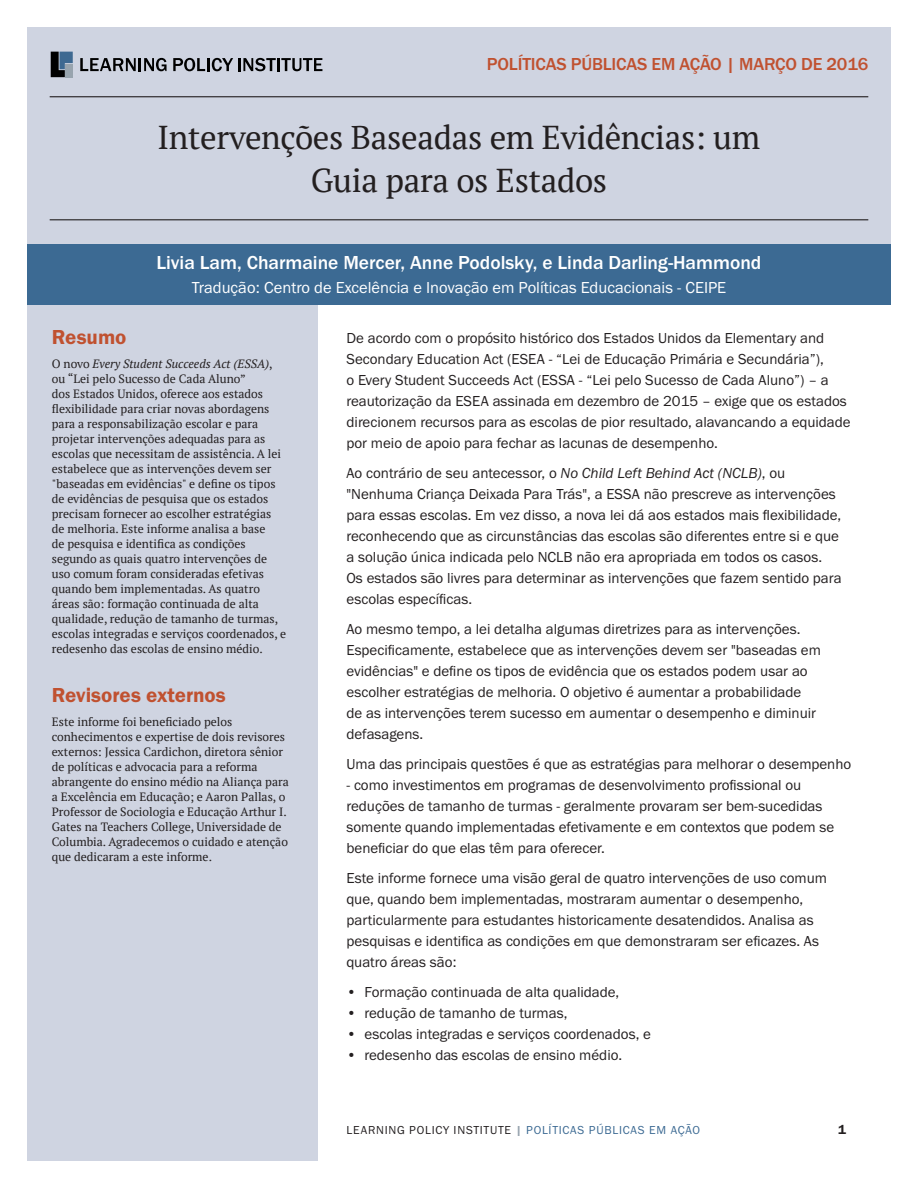
<style>
.page{position:relative;width:918px;height:1188px;background:#fff}
.page>*{position:absolute;margin:0;border:0;box-sizing:border-box;transform-origin:0 0}
.Brief_Title_LONG_A{font:33px/43.5px "PT Serif";letter-spacing:-.01em;color:#231f20;text-align:center}
.Head_A{font:21px "Franklin Gothic URW Dem";color:#c05130}
.Authors{font:500 19.5px "Franklin Gothic URW";color:#fff}
.t1{font:500 18px "Franklin Gothic URW";letter-spacing:-.01em;color:#c05130}
.Authors-2{font:16.5px "Franklin Gothic URW Boo";color:#fff}
.Text-_10_point_for_1{font:15px/21px "Franklin Gothic URW Boo";color:#231f20}
.t2{font:13.5px "Franklin Gothic URW Dem";color:#231f20}
.Abstract___modify_as{font:12px/15px "PT Serif";color:#231f20}
.t3{font:12px "Franklin Gothic URW Boo";letter-spacing:.06em;color:#231f20}
.s1{font-style:italic}
.s2{font-family:"Franklin Gothic URW Boo Ita"}
.s3{font-family:"Franklin Gothic URW Hea";color:#97a3ae}
.s4{color:#3c6a93}
</style>
<div class="page">
<div style="left:27px;top:27px;width:864px;height:217px;background:#cfd4e1"></div>
<hr style="left:50px;top:219px;width:818px;height:1px;background:#231f20">
<hr style="left:50px;top:96px;width:818px;height:1px;background:#231f20">
<div style="left:27px;top:270px;width:291px;height:891px;background:#cfd4e1"></div>
<div style="left:27px;top:244px;width:864px;height:61px;background:#3c6a93"></div>
<svg style="left:80px;top:58px;width:87px;height:13px"></svg>
<svg style="left:173px;top:58px;width:149px;height:13px"></svg>
<svg style="left:51px;top:52px;width:22px;height:25px"></svg>
<p class="t1" style="left:487px;top:53px;width:383px">POLÍTICAS PÚBLICAS EM AÇÃO | MARÇO DE 2016</p>
<p class="Brief_Title_LONG_A" style="left:158px;top:115px;width:604px">Intervenções Baseadas em Evidências: um<br>Guia para os Estados</p>
<p class="Authors" style="left:157px;top:251px;width:606px">Livia Lam, Charmaine Mercer, Anne Podolsky, e Linda Darling-Hammond</p>
<p class="Authors-2" style="left:192px;top:278px;width:536px">Tradução: Centro de Excelência e Inovação em Políticas Educacionais - CEIPE</p>
<p class="Head_A" style="left:52px;top:324px;width:76px">Resumo</p>
<p class="Abstract___modify_as" style="left:52px;top:356px;width:236px">O novo <span class="s1">Every Student Succeeds Act (ESSA)</span>, ou “Lei pelo Sucesso de Cada Aluno”<br>dos Estados Unidos, oferece aos estados flexibilidade para criar novas abordagens para a responsabilização escolar e para projetar intervenções adequadas para as escolas que necessitam de assistência. A lei estabelece que as intervenções devem ser "baseadas em evidências" e define os tipos de evidências de pesquisa que os estados precisam fornecer ao escolher estratégias de melhoria. Este informe analisa a base<br>de pesquisa e identifica as condições segundo as quais quatro intervenções de uso comum foram consideradas efetivas quando bem implementadas. As quatro áreas são: formação continuada de alta qualidade, redução de tamanho de turmas, escolas integradas e serviços coordenados, e redesenho das escolas de ensino médio.</p>
<p class="Head_A" style="left:52px;top:682px;width:175px">Revisores externos</p>
<p class="Abstract___modify_as" style="left:52px;top:714px;width:238px">Este informe foi beneficiado pelos conhecimentos e expertise de dois revisores externos: Jessica Cardichon, diretora sênior de políticas e advocacia para a reforma abrangente do ensino médio na Aliança para a Excelência em Educação; e Aaron Pallas, o Professor de Sociologia e Educação Arthur I.<br>Gates na Teachers College, Universidade de Columbia. Agradecemos o cuidado e atenção que dedicaram a este informe.</p>
<p class="Text-_10_point_for_1" style="left:346px;top:327px;width:506px">De acordo com o propósito histórico dos Estados Unidos da Elementary and Secondary Education Act (ESEA - “Lei de Educação Primária e Secundária”),<br>o Every Student Succeeds Act (ESSA - “Lei pelo Sucesso de Cada Aluno”) – a reautorização da ESEA assinada em dezembro de 2015 – exige que os estados direcionem recursos para as escolas de pior resultado, alavancando a equidade por meio de apoio para fechar as lacunas de desempenho.</p>
<p class="Text-_10_point_for_1" style="left:346px;top:462px;width:497px">Ao contrário de seu antecessor, o <span class="s2">No Child Left Behind Act (NCLB)</span>, ou "Nenhuma Criança Deixada Para Trás", a ESSA não prescreve as intervenções para essas escolas. Em vez disso, a nova lei dá aos estados mais flexibilidade, reconhecendo que as circunstâncias das escolas são diferentes entre si e que a solução única indicada pelo NCLB não era apropriada em todos os casos.<br>Os estados são livres para determinar as intervenções que fazem sentido para escolas específicas.</p>
<p class="Text-_10_point_for_1" style="left:346px;top:618px;width:476px">Ao mesmo tempo, a lei detalha algumas diretrizes para as intervenções.<br>Especificamente, estabelece que as intervenções devem ser "baseadas em evidências" e define os tipos de evidência que os estados podem usar ao escolher estratégias de melhoria. O objetivo é aumentar a probabilidade de as intervenções terem sucesso em aumentar o desempenho e diminuir defasagens.</p>
<p class="Text-_10_point_for_1" style="left:346px;top:753px;width:506px">Uma das principais questões é que as estratégias para melhorar o desempenho</p>
<p class="Text-_10_point_for_1" style="left:346px;top:774px;width:489px">- como investimentos em programas de desenvolvimento profissional ou reduções de tamanho de turmas - geralmente provaram ser bem-sucedidas somente quando implementadas efetivamente e em contextos que podem se beneficiar do que elas têm para oferecer.</p>
<p class="Text-_10_point_for_1" style="left:346px;top:867px;width:482px">Este informe fornece uma visão geral de quatro intervenções de uso comum que, quando bem implementadas, mostraram aumentar o desempenho, particularmente para estudantes historicamente desatendidos. Analisa as pesquisas e identifica as condições em que demonstraram ser eficazes. As quatro áreas são:</p>
<p class="Text-_10_point_for_1" style="left:346px;top:981px;width:274px">• Formação continuada de alta qualidade,</p>
<p class="Text-_10_point_for_1" style="left:346px;top:1002px;width:223px">• redução de tamanho de turmas,</p>
<p class="Text-_10_point_for_1" style="left:346px;top:1023px;width:306px">• escolas integradas e serviços coordenados, e</p>
<p class="Text-_10_point_for_1" style="left:346px;top:1044px;width:277px">• redesenho das escolas de ensino médio.</p>
<p class="t3" style="left:346px;top:1123px;width:355px">LEARNING POLICY INSTITUTE <span class="s3">|</span> <span class="s4">POLÍTICAS PÚBLICAS EM AÇÃO</span></p>
<p class="t2" style="left:838px;top:1121px;width:9px">1</p>
</div>
